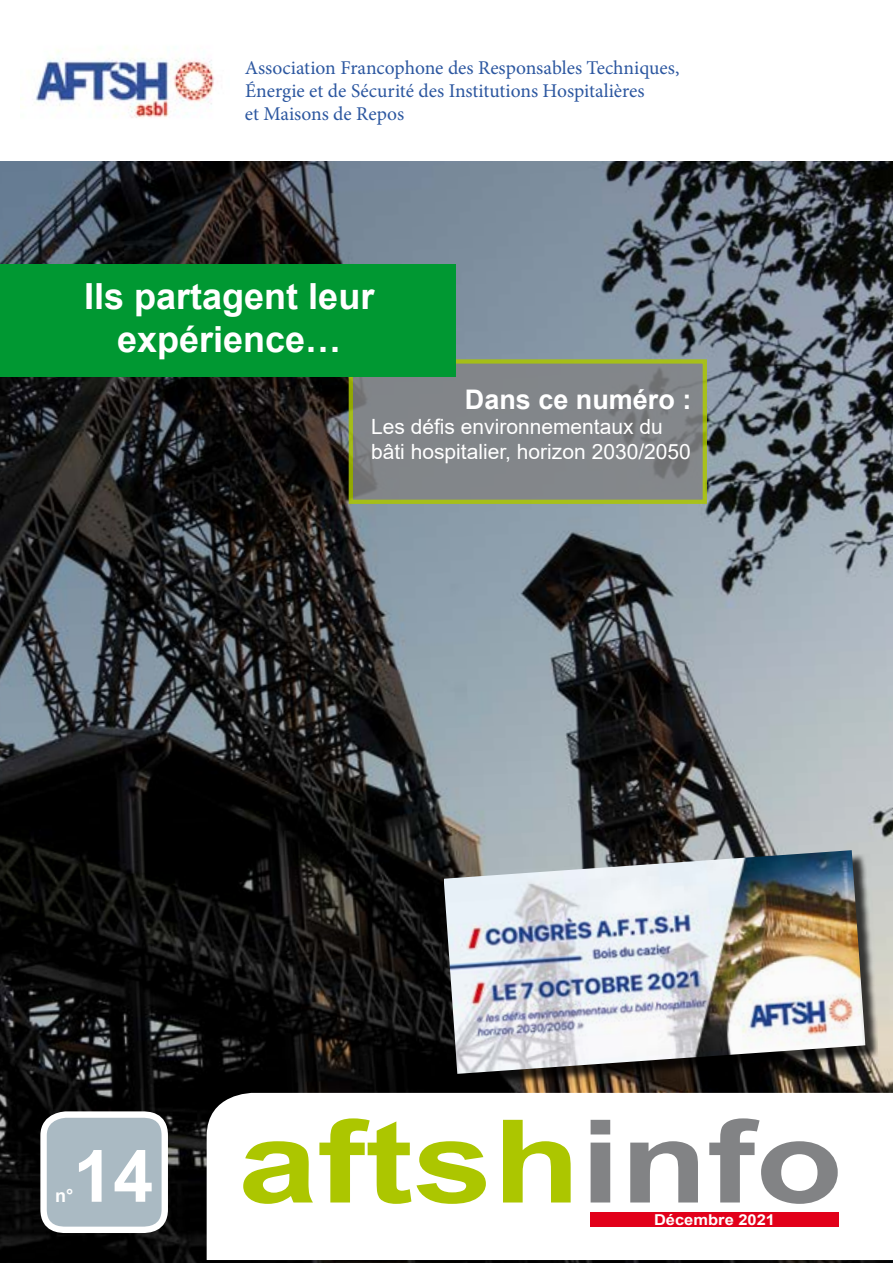
<style>
.page{position:relative;width:893px;height:1263px;background:#fff}
.page>*{position:absolute;margin:0;border:0;box-sizing:border-box;transform-origin:0 0}
.t1{font:700 115.5px "Arial";color:#acc600;scale:1.24 1}
.t2{font:700 36px/43.2px "Arial";color:#fff;text-align:center}
.t3{font:700 27px "Arial";color:#fff}
.t4{font:21px/25.2px "Arial";color:#fff}
.t5{font:19.5px/23.4px "Minion Pro";color:#2c57a0}
.t6{font:700 18px "Arial";color:#fff}
.t7{font:700 15px "Arial";color:#fff;scale:1.1 1}
.s1{font-size:72px;color:#fff}
.s2{color:#828385}
</style>
<div class="page">
<img style="left:0;top:162px;width:893px;height:1101px">
<svg style="left:207px;top:1093px;width:686px;height:167px"></svg>
<div style="left:44px;top:1114px;width:121px;height:116px;background:#aabac3;border-radius:22px"></div>
<div style="left:40px;top:1111px;width:128px;height:122px;border:6px solid #fff;border-radius:22px"></div>
<div style="left:590px;top:1212px;width:249px;height:14px;background:#e2001a"></div>
<img style="left:20px;top:46px;width:195px;height:72px">
<div style="left:349px;top:359px;width:358px;height:145px;background:#828385;border:4px solid #acc600"></div>
<div style="left:0;top:264px;width:455px;height:112px;background:#009832"></div>
<div style="left:447px;top:854px;width:431px;height:232px;background:#000;opacity:.75"></div>
<img style="left:444px;top:850px;width:421px;height:224px">
<p class="t5" style="left:245px;top:56px;width:436px">Association Francophone des Responsables Techniques,<br>Énergie et de Sécurité des Institutions Hospitalières<br>et Maisons de Repos</p>
<h2 class="t2" style="left:84px;top:275px;width:292px">Ils partagent leur expérience…</h2>
<h3 class="t3" style="left:465px;top:380px;width:228px">Dans ce numéro :</h3>
<p class="t4" style="left:371px;top:414px;width:321px">Les défis environnementaux du bâti hospitalier, horizon 2030/2050</p>
<h1 class="t1" style="left:73px;top:1080px;width:622px"><span class="s1">14</span> aftsh<span class="s2">info</span></h1>
<p class="t7" style="left:654px;top:1209px;width:112px">Décembre 2021</p>
<p class="t6" style="left:55px;top:1183px;width:20px">n°</p>
</div>
